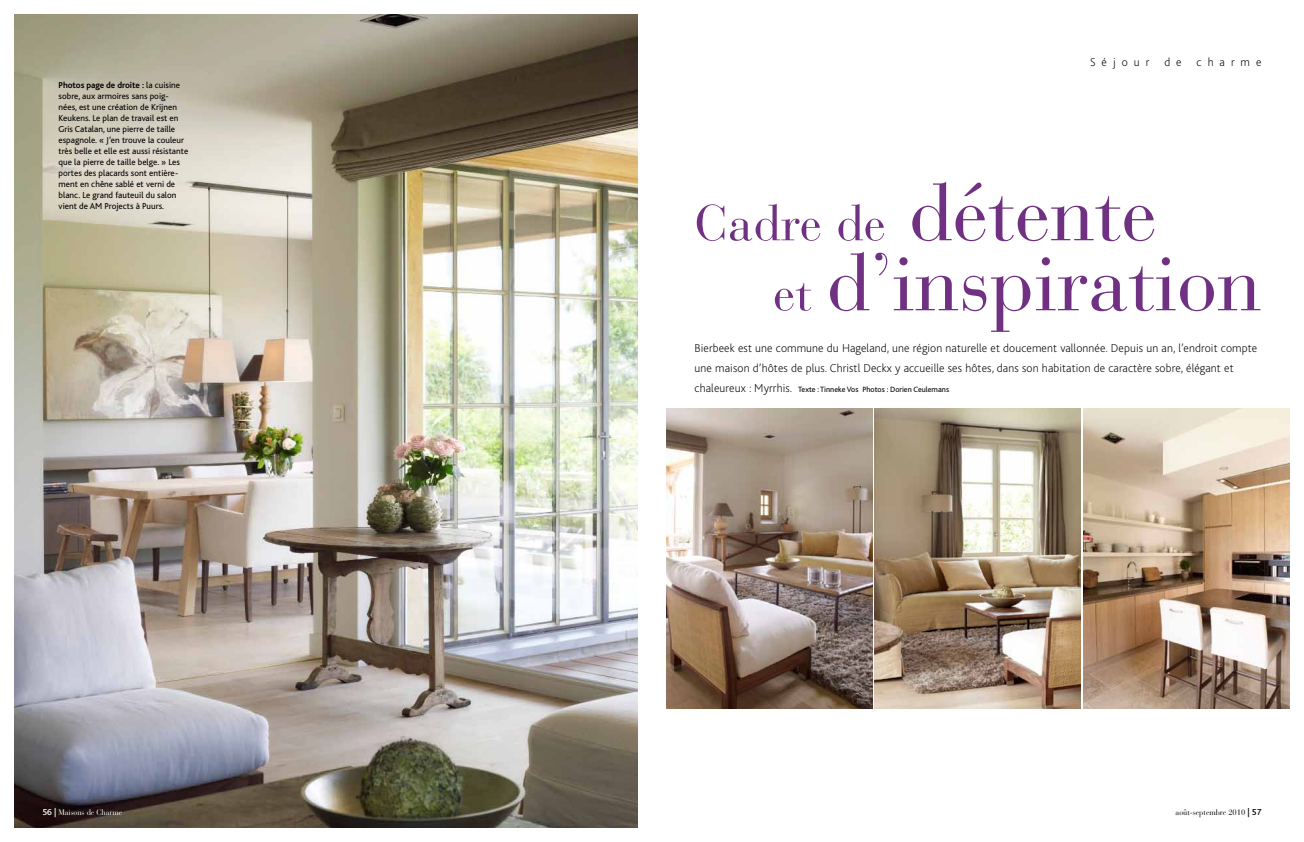
<style>
.page{position:relative;width:1304px;height:842px;background:#fff}
.page>*{position:absolute;margin:0;border:0;box-sizing:border-box;transform-origin:0 0}
.t1{font:80px "Bauer Bodoni";color:#703182}
.t2{font:50px "Bauer Bodoni";color:#703182}
.t3{font:200 12px/20px "Bliss";letter-spacing:.01em;color:#000}
.t4{font:9px/11px "Bliss";color:#000}
.t5{font:8px "Bliss";color:#000}
.t6{font:8px "Bauer Bodoni";color:#000;scale:.95 1}
.t7{font:8px "Bauer Bodoni";color:#fff;scale:.95 1}
.s1{font-weight:700}
.s2{font-size:80px}
.s3{font-size:50px}
.s4{font-weight:200;font-size:12px}
.s5{font-family:"Bliss";font-weight:500;font-size:9px}
</style>
<div class="page">
<img style="left:14px;top:14px;width:624px;height:814px">
<img style="left:1084px;top:408px;width:206px;height:301px">
<img style="left:875px;top:408px;width:206px;height:301px">
<img style="left:666px;top:408px;width:206px;height:301px">
<p class="t4" style="left:59px;top:80px;width:131px"><span class="s1">Photos page de droite :</span> la cuisine sobre, aux armoires sans poig&shy;nées, est une création de Krijnen Keukens. Le plan de travail est en Gris Catalan, une pierre de taille espagnole. « J’en trouve la couleur très belle et elle est aussi résistante que la pierre de taille belge. » Les portes des placards sont entière&shy;ment en chêne sablé et verni de blanc. Le grand fauteuil du salon vient de AM Projects à Puurs.</p>
<h3 class="t3" style="left:1090px;top:52px;width:61px">Séjour</h3>
<h3 class="t3" style="left:1164px;top:52px;width:19px">d e</h3>
<h3 class="t3" style="left:1197px;top:52px;width:66px">charme</h3>
<h2 class="t2" style="left:694px;top:193px;width:464px">Cadre de <span class="s2">détente</span></h2>
<h1 class="t1" style="left:773px;top:235px;width:490px"><span class="s3">et</span> d’inspiration</h1>
<h3 class="t3" style="left:694px;top:339px;width:564px">Bierbeek est une commune du Hageland, une région naturelle et doucement vallonnée. Depuis un an, l’endroit compte une maison d’hôtes de plus. Christl Deckx y accueille ses hôtes, dans son habitation de caractère sobre, élégant et</h3>
<p class="t5" style="left:694px;top:385px;width:256px"><span class="s4">chaleureux : Myrrhis.</span> Texte :TinnekeVos Photos : Dorien Ceulemans</p>
<p class="t7" style="left:43px;top:808px;width:85px"><span class="s5">56 |</span> Maisons de Charme</p>
<p class="t6" style="left:1176px;top:807px;width:92px">août-septembre 2010 <span class="s5">| 57</span></p>
</div>
